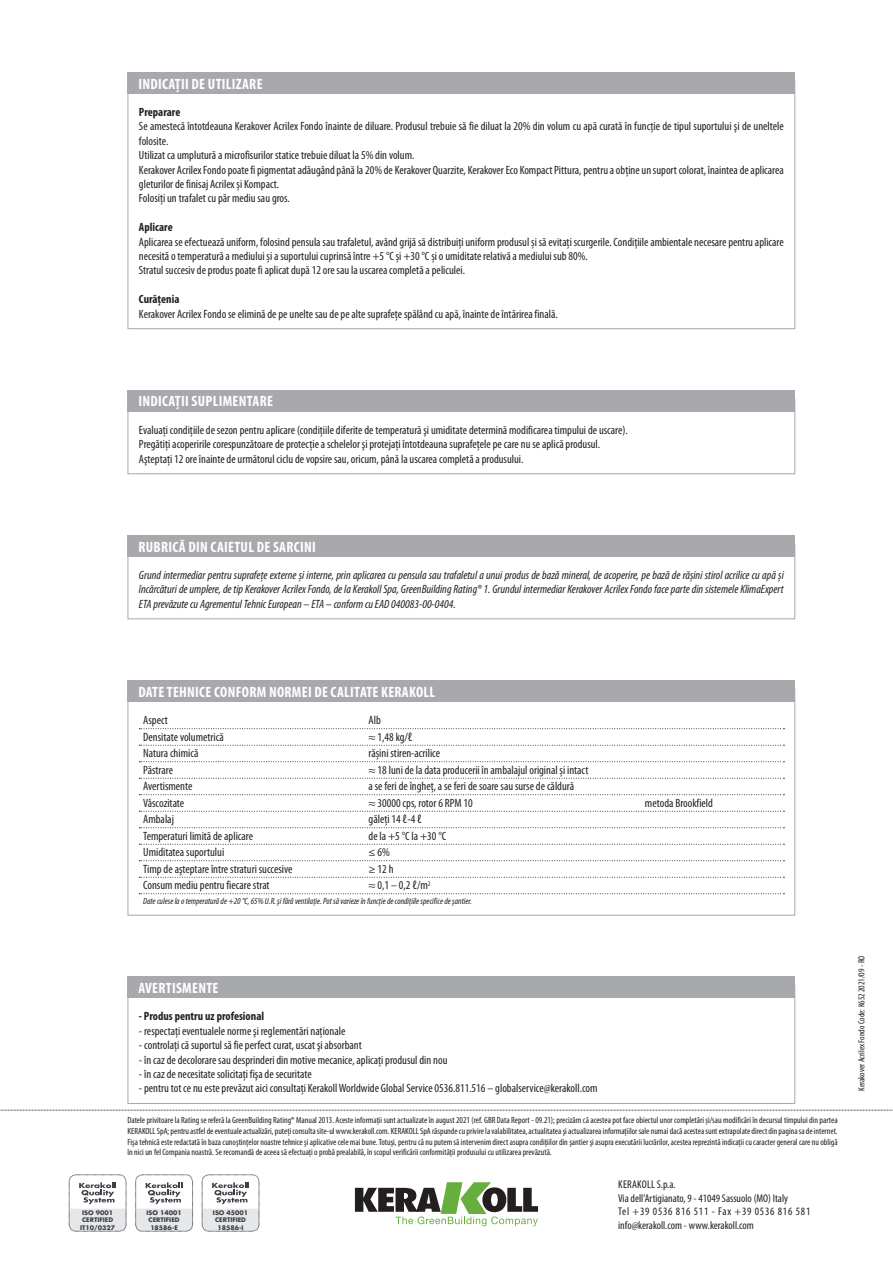
<style>
.page{position:relative;width:893px;height:1263px;background:#fff}
.page>*{position:absolute;margin:0;border:0;box-sizing:border-box;transform-origin:0 0}
.titolo_box{font:700 condensed 15px "Myriad Pro";letter-spacing:.02em;color:#fff}
.testo_box{font:condensed 12px/14.4px "Myriad Pro";color:#231f20}
.tabelle_-_testo{font:condensed 12px "Myriad Pro";color:#231f20}
.testo_box_corsivo{font:italic condensed 12px/14.4px "Myriad Pro";color:#231f20;text-align:justify}
.testo_box_bold{font:700 condensed 12px "Myriad Pro";color:#231f20}
.testo_box-2{font:700 condensed 12px "Myriad Pro";color:#231f20}
.t1{font:condensed 11.25px/13.5px "Myriad Pro";color:#231f20}
.notag_eco_codice_sc{font:condensed 9px/10.8px "Myriad Pro";color:#231f20;text-align:justify}
.tabelle_-_note{font:italic condensed 9px "Myriad Pro";color:#231f20}
.t2{font:700 6.15px/7.4px "Futura Std";color:#3c3f44;text-align:center}
</style>
<div class="page">
<svg style="left:0;top:1110px;width:893px;height:1px"></svg>
<svg style="left:355px;top:1182px;width:183px;height:44px"></svg>
<div style="left:69px;top:1175px;width:57px;height:56px;border:1px dashed #231f20;border-radius:7px"></div>
<svg style="left:69px;top:1182px;width:57px;height:49px"></svg>
<div style="left:136px;top:1175px;width:57px;height:56px;border:1px dashed #231f20;border-radius:7px"></div>
<svg style="left:136px;top:1182px;width:57px;height:49px"></svg>
<div style="left:202px;top:1175px;width:57px;height:56px;border:1px dashed #231f20;border-radius:7px"></div>
<svg style="left:202px;top:1182px;width:57px;height:49px"></svg>
<div style="left:128px;top:72px;width:667px;height:22px;background:#a8a9ad"></div>
<div style="left:128px;top:399px;width:667px;height:75px;border:1px solid #a8a9ad"></div>
<div style="left:128px;top:390px;width:667px;height:21px;background:#a8a9ad"></div>
<div style="left:128px;top:544px;width:667px;height:75px;border:1px solid #a8a9ad"></div>
<div style="left:128px;top:535px;width:667px;height:21px;background:#a8a9ad"></div>
<div style="left:128px;top:985px;width:667px;height:119px;border:1px solid #a8a9ad"></div>
<div style="left:128px;top:977px;width:667px;height:21px;background:#a8a9ad"></div>
<svg style="left:139px;top:728px;width:645px;height:1px"></svg>
<svg style="left:139px;top:745px;width:645px;height:1px"></svg>
<svg style="left:139px;top:761px;width:645px;height:1px"></svg>
<svg style="left:139px;top:778px;width:645px;height:1px"></svg>
<svg style="left:139px;top:794px;width:645px;height:1px"></svg>
<svg style="left:139px;top:811px;width:645px;height:1px"></svg>
<svg style="left:139px;top:827px;width:645px;height:1px"></svg>
<svg style="left:139px;top:844px;width:645px;height:1px"></svg>
<svg style="left:139px;top:860px;width:645px;height:1px"></svg>
<svg style="left:139px;top:877px;width:645px;height:1px"></svg>
<svg style="left:139px;top:893px;width:645px;height:1px"></svg>
<div style="left:128px;top:680px;width:667px;height:22px;background:#a8a9ad"></div>
<p class="titolo_box" style="left:138px;top:75px;width:126px">INDICAŢII DE UTILIZARE</p>
<p class="testo_box-2" style="left:139px;top:105px;width:43px">Preparare</p>
<p class="testo_box" style="left:139px;top:120px;width:646px">Se amestecă întotdeauna Kerakover Acrilex Fondo înainte de diluare. Produsul trebuie să fie diluat la 20% din volum cu apă curată în funcţie de tipul suportului şi de uneltele folosite.</p>
<p class="testo_box" style="left:139px;top:148px;width:277px">Utilizat ca umplutură a microfisurilor statice trebuie diluat la 5% din volum.</p>
<p class="testo_box" style="left:139px;top:163px;width:646px">Kerakover Acrilex Fondo poate fi pigmentat adăugând până la 20% de Kerakover Quarzite, Kerakover Eco Kompact Pittura, pentru a obține un suport colorat, înaintea de aplicarea gleturilor de finisaj Acrilex și Kompact.</p>
<p class="testo_box" style="left:139px;top:192px;width:152px">Folosiți un trafalet cu păr mediu sau gros.</p>
<p class="testo_box_bold" style="left:139px;top:221px;width:35px">Aplicare</p>
<p class="testo_box" style="left:139px;top:235px;width:646px">Aplicarea se efectuează uniform, folosind pensula sau trafaletul, având grijă să distribuiți uniform produsul și să evitați scurgerile. Condițiile ambientale necesare pentru aplicare necesită o temperatură a mediului și a suportului cuprinsă între +5 °C și +30 °C și o umiditate relativă a mediului sub 80%.</p>
<p class="testo_box" style="left:139px;top:264px;width:328px">Stratul succesiv de produs poate fi aplicat după 12 ore sau la uscarea completă a peliculei.</p>
<p class="testo_box_bold" style="left:139px;top:293px;width:42px">Curăţenia</p>
<p class="testo_box" style="left:139px;top:307px;width:420px">Kerakover Acrilex Fondo se elimină de pe unelte sau de pe alte suprafeţe spălând cu apă, înainte de întărirea finală.</p>
<p class="titolo_box" style="left:138px;top:393px;width:136px">INDICAŢII SUPLIMENTARE</p>
<p class="testo_box" style="left:139px;top:423px;width:490px">Evaluaţi condiţiile de sezon pentru aplicare (condiţiile diferite de temperatură şi umiditate determină modificarea timpului de uscare).</p>
<p class="testo_box" style="left:139px;top:437px;width:463px">Pregătiţi acoperirile corespunzătoare de protecţie a schelelor şi protejaţi întotdeauna suprafeţele pe care nu se aplică produsul.</p>
<p class="testo_box" style="left:139px;top:452px;width:386px">Aşteptaţi 12 ore înainte de următorul ciclu de vopsire sau, oricum, până la uscarea completă a produsului.</p>
<p class="titolo_box" style="left:138px;top:538px;width:179px">RUBRICĂ DIN CAIETUL DE SARCINI</p>
<p class="testo_box_corsivo" style="left:139px;top:568px;width:646px">Grund intermediar pentru suprafețe externe și interne, prin aplicarea cu pensula sau trafaletul a unui produs de bază mineral, de acoperire, pe bază de rășini stirol acrilice cu apă și încărcături de umplere, de tip Kerakover Acrilex Fondo, de la Kerakoll Spa, GreenBuilding Rating® 1. Grundul intermediar Kerakover Acrilex Fondo face parte din sistemele KlimaExpert ETA prevăzute cu Agrementul Tehnic European – ETA – conform cu EAD 040083-00-0404.</p>
<p class="titolo_box" style="left:138px;top:683px;width:298px">DATE TEHNICE CONFORM NORMEI DE CALITATE KERAKOLL</p>
<p class="tabelle_-_testo" style="left:143px;top:714px;width:26px">Aspect</p>
<p class="tabelle_-_testo" style="left:369px;top:714px;width:14px">Alb</p>
<p class="tabelle_-_testo" style="left:143px;top:730px;width:82px">Densitate volumetrică</p>
<p class="tabelle_-_testo" style="left:369px;top:730px;width:46px">≈ 1,48 kg/ℓ</p>
<p class="tabelle_-_testo" style="left:143px;top:747px;width:57px">Natura chimică</p>
<p class="tabelle_-_testo" style="left:369px;top:747px;width:73px">rășini stiren-acrilice</p>
<p class="tabelle_-_testo" style="left:143px;top:763px;width:31px">Păstrare</p>
<p class="tabelle_-_testo" style="left:369px;top:763px;width:221px">≈ 18 luni de la data producerii în ambalajul original și intact</p>
<p class="tabelle_-_testo" style="left:143px;top:780px;width:51px">Avertismente</p>
<p class="tabelle_-_testo" style="left:369px;top:780px;width:207px">a se feri de îngheţ, a se feri de soare sau surse de căldură</p>
<p class="tabelle_-_testo" style="left:143px;top:796px;width:43px">Vâscozitate</p>
<p class="tabelle_-_testo" style="left:369px;top:796px;width:106px">≈ 30000 cps, rotor 6 RPM 10</p>
<p class="tabelle_-_testo" style="left:645px;top:796px;width:70px">metoda Brookfield</p>
<p class="tabelle_-_testo" style="left:143px;top:813px;width:32px">Ambalaj</p>
<p class="tabelle_-_testo" style="left:369px;top:813px;width:55px">găleţi 14 ℓ-4 ℓ</p>
<p class="tabelle_-_testo" style="left:143px;top:829px;width:111px">Temperaturi limitã de aplicare</p>
<p class="tabelle_-_testo" style="left:369px;top:829px;width:79px">de la +5 °C la +30 °C</p>
<p class="tabelle_-_testo" style="left:143px;top:846px;width:83px">Umiditatea suportului</p>
<p class="tabelle_-_testo" style="left:369px;top:846px;width:23px">≤ 6%</p>
<p class="tabelle_-_testo" style="left:143px;top:862px;width:151px">Timp de aşteptare între straturi succesive</p>
<p class="tabelle_-_testo" style="left:369px;top:862px;width:27px">≥ 12 h</p>
<p class="tabelle_-_testo" style="left:143px;top:879px;width:128px">Consum mediu pentru fiecare strat</p>
<p class="tabelle_-_testo" style="left:369px;top:879px;width:64px">≈ 0,1 – 0,2 ℓ/m<sup>2</sup></p>
<p class="tabelle_-_note" style="left:143px;top:896px;width:330px">Date culese la o temperatură de +20 °C, 65% U.R. şi fără ventilaţie. Pot să varieze în funcţie de condiţiile specifice de şantier.</p>
<p class="titolo_box" style="left:138px;top:980px;width:82px">AVERTISMENTE</p>
<p class="testo_box_bold" style="left:139px;top:1010px;width:127px">- Produs pentru uz profesional</p>
<p class="testo_box" style="left:139px;top:1024px;width:208px">- respectaţi eventualele norme şi reglementări naţionale</p>
<p class="testo_box" style="left:139px;top:1038px;width:224px">- controlaţi că suportul să fie perfect curat, uscat şi absorbant</p>
<p class="testo_box" style="left:139px;top:1053px;width:310px">- în caz de decolorare sau desprinderi din motive mecanice, aplicaţi produsul din nou</p>
<p class="testo_box" style="left:139px;top:1067px;width:174px">- în caz de necesitate solicitaţi fişa de securitate</p>
<p class="testo_box" style="left:139px;top:1081px;width:460px">- pentru tot ce nu este prevăzut aici consultaţi Kerakoll Worldwide Global Service 0536.811.516 – globalservice@kerakoll.com</p>
<p class="notag_eco_codice_sc" style="left:128px;top:1115px;width:712px">Datele privitoare la Rating se referă la GreenBuilding Rating® Manual 2013. Aceste informaţii sunt actualizate în august 2021 (ref. GBR Data Report - 09.21); precizăm că acestea pot face obiectul unor completări și/sau modificări în decursul timpului din partea KERAKOLL SpA; pentru astfel de eventuale actualizări, puteți consulta site-ul www.kerakoll.com. KERAKOLL SpA răspunde cu privire la valabilitatea, actualitatea şi actualizarea informaţiilor sale numai dacă acestea sunt extrapolate direct din pagina sa de internet.<br>Fişa tehnică este redactată în baza cunoştinţelor noastre tehnice şi aplicative cele mai bune. Totuşi, pentru că nu putem să intervenim direct asupra condiţiilor din şantier şi asupra executării lucrărilor, acestea reprezintă indicaţii cu caracter general care nu obligă în nici un fel Compania noastră. Se recomandă de aceea să efectuaţi o probă prealabilă, în scopul verificării conformităţii produsului cu utilizarea prevăzută.</p>
<p class="t1" style="left:618px;top:1178px;width:194px">KERAKOLL S.p.a.<br>Via dell’Artigianato, 9 - 41049 Sassuolo (MO) Italy<br>Tel +39 0536 816 511 - Fax +39 0536 816 581 info@kerakoll.com - www.kerakoll.com</p>
<p class="t2" style="left:80px;top:1209px;width:36px">ISO 9001<br>CERTIFIED<br>IT10/0327</p>
<p class="t2" style="left:146px;top:1209px;width:37px">ISO 14001<br>CERTIFIED<br>18586-E</p>
<p class="t2" style="left:213px;top:1209px;width:37px">ISO 45001<br>CERTIFIED<br>18586-I</p>
<p class="notag_eco_codice_sc" style="left:856px;top:1091px;width:137px;rotate:-90deg">Kerakover Acrilex Fondo Code: K652 2021/09 - RO</p>
</div>
